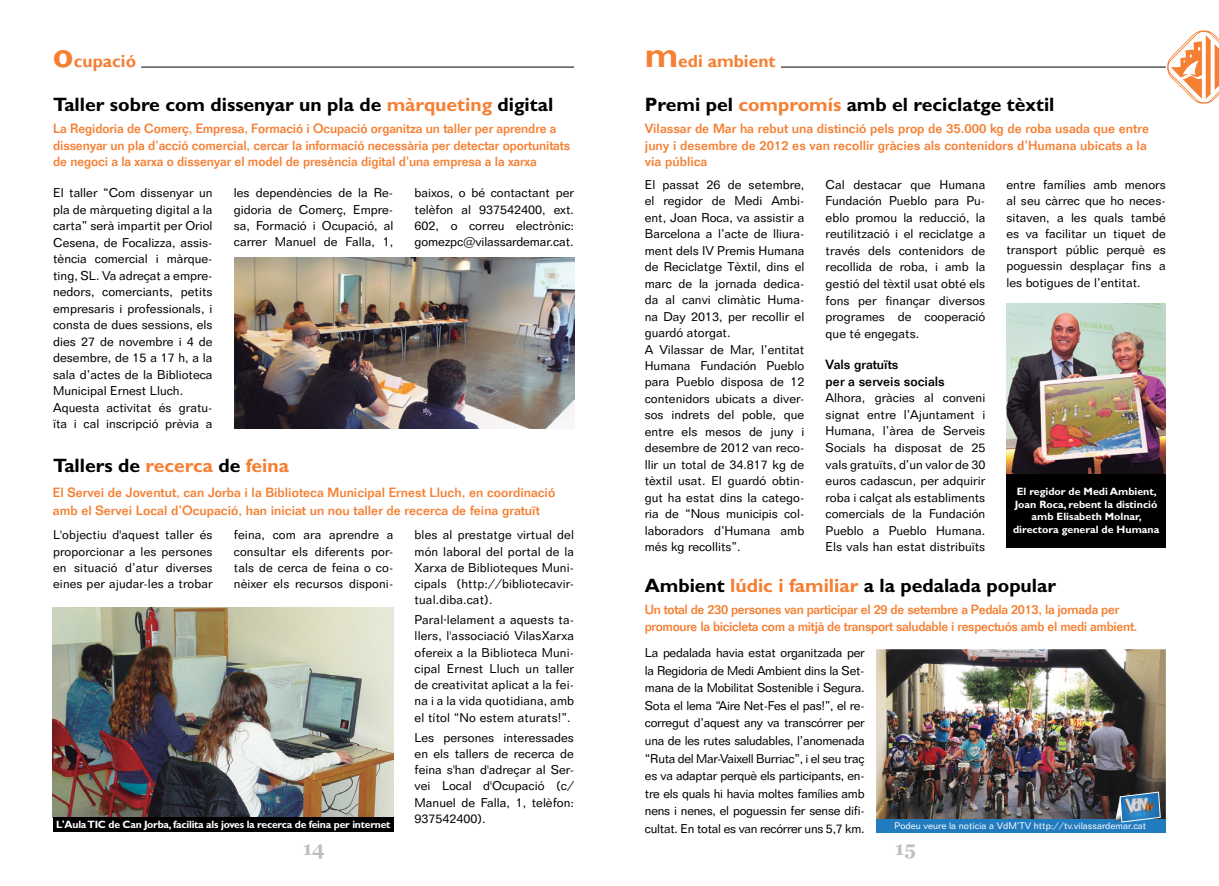
<style>
.page{position:relative;width:1219px;height:886px;background:#fff}
.page>*{position:absolute;margin:0;border:0;box-sizing:border-box;transform-origin:0 0}
.t1{font:700 19.38px "Gill Sans";color:#000}
.t2{font:700 19.38px "Gill Sans";color:#f57f32}
.t3{font:700 19.25px "Georgia";color:#bcbec0}
.t4{font:700 17.5px "Gill Sans";color:#f57f32}
.t5{font:500 13.12px/16.2px "Folio";letter-spacing:-.01em;color:#f57f32}
.t6{font:500 13.12px/16.5px "Folio";color:#000}
.t7{font:12.5px/16.5px "Folio BT";color:#000;text-align:justify}
.t8{font:700 10.62px/12.5px "Gill Sans";color:#fff;text-align:center}
.t9{font:700 10.62px "Gill Sans";letter-spacing:-.02em;color:#fff}
.t10{font:9.38px "Folio BT";color:#fff}
.s1{font-size:35px}
.s2{color:#f57f32}
.s3{color:#000}
</style>
<div class="page">
<hr style="left:141px;top:67px;width:433px;height:1px;background:#000">
<svg style="left:1167px;top:30px;width:52px;height:74px"></svg>
<hr style="left:781px;top:67px;width:385px;height:1px;background:#000">
<img style="left:235px;top:258px;width:339px;height:170px">
<img style="left:1006px;top:303px;width:160px;height:176px">
<div style="left:1007px;top:474px;width:159px;height:73px;background:#000"></div>
<img style="left:876px;top:649px;width:290px;height:184px">
<img style="left:53px;top:608px;width:340px;height:210px">
<div style="left:53px;top:818px;width:340px;height:14px;background:#000"></div>
<div style="left:876px;top:819px;width:290px;height:13px;background:#217bbf"></div>
<svg style="left:1115px;top:792px;width:46px;height:30px"></svg>
<h3 class="t4" style="left:53px;top:51px;width:85px"><span class="s1">o</span>cupació</h3>
<h3 class="t4" style="left:645px;top:51px;width:132px"><span class="s1">m</span>edi ambient</h3>
<h1 class="t1" style="left:53px;top:93px;width:502px">Taller sobre com dissenyar un pla de <span class="s2">màrqueting</span> digital</h1>
<p class="t5" style="left:53px;top:121px;width:518px">La Regidoria de Comerç, Empresa, Formació i Ocupació organitza un taller per aprendre a dissenyar un pla d’acció comercial, cercar la informació necessària per detectar oportunitats de negoci a la xarxa o dissenyar el model de presència digital d’una empresa a la xarxa</p>
<h1 class="t1" style="left:645px;top:93px;width:411px">Premi pel <span class="s2">compromís</span> amb el reciclatge tèxtil</h1>
<p class="t5" style="left:645px;top:121px;width:506px">Vilassar de Mar ha rebut una distinció pels prop de 35.000 kg de roba usada que entre juny i desembre de 2012 es van recollir gràcies als contenidors d’Humana ubicats a la via pública</p>
<p class="t7" style="left:53px;top:185px;width:161px;text-align:left">El taller “Com dissenyar un pla de màrqueting digital a la carta” serà impartit per Oriol<br>Cesena, de Focalizza, assis&shy;tència comercial i màrque&shy;ting, SL. Va adreçat a empre&shy;nedors, comerciants, petits empresaris i professionals, i consta de dues sessions, els dies 27 de novembre i 4 de desembre, de 15 a 17 h, a la sala d’actes de la Biblioteca<br>Municipal Ernest Lluch.<br>Aquesta activitat és gratu&shy;ïta i cal inscripció prèvia a</p>
<p class="t7" style="left:234px;top:185px;width:161px">les dependències de la Re&shy;gidoria de Comerç, Empre&shy;sa, Formació i Ocupació, al carrer Manuel de Falla, 1,</p>
<p class="t7" style="left:415px;top:185px;width:161px">baixos, o bé contactant per telèfon al 937542400, ext.<br>602, o correu electrònic: gomezpc@vilassardemar.cat.</p>
<h1 class="t2" style="left:53px;top:454px;width:237px"><span class="s3">Tallers de</span> recerca <span class="s3">de</span> feina</h1>
<p class="t5" style="left:53px;top:483px;width:504px;line-height:18px">El Servei de Joventut, can Jorba i la Biblioteca Municipal Ernest Lluch, en coordinació amb el Servei Local d’Ocupació, han iniciat un nou taller de recerca de feina gratuït</p>
<p class="t7" style="left:53px;top:527px;width:161px">L'objectiu d'aquest taller és proporcionar a les persones en situació d’atur diverses eines per ajudar-les a trobar</p>
<p class="t7" style="left:234px;top:527px;width:161px">feina, com ara aprendre a consultar els diferents por&shy;tals de cerca de feina o co&shy;nèixer els recursos disponi-</p>
<p class="t7" style="left:415px;top:527px;width:161px">bles al prestatge virtual del món laboral del portal de la Xarxa de Biblioteques Muni&shy;cipals (http://bibliotecavir&shy;tual.diba.cat).</p>
<p class="t7" style="left:415px;top:611px;width:161px">Paral·lelament a aquests ta&shy;llers, l'associació VilasXarxa ofereix a la Biblioteca Muni&shy;cipal Ernest Lluch un taller de creativitat aplicat a la fei&shy;na i a la vida quotidiana, amb el títol “No estem aturats!”.</p>
<p class="t7" style="left:415px;top:729px;width:161px">Les persones interessades en els tallers de recerca de feina s'han d'adreçar al Ser&shy;vei Local d'Ocupació (c/ Manuel de Falla, 1, telèfon:<br>937542400).</p>
<p class="t9" style="left:56px;top:818px;width:336px">L'Aula TIC de Can Jorba, facilita als joves la recerca de feina per internet</p>
<p class="t7" style="left:645px;top:176px;width:161px;text-align:left">El passat 26 de setembre, el regidor de Medi Ambi&shy;ent, Joan Roca, va assistir a<br>Barcelona a l’acte de lliura&shy;ment dels IV Premis Humana de Reciclatge Tèxtil, dins el marc de la jornada dedica&shy;da al canvi climàtic Huma&shy;na Day 2013, per recollir el guardó atorgat.<br>A Vilassar de Mar, l’entitat<br>Humana Fundación Pueblo para Pueblo disposa de 12 contenidors ubicats a diver&shy;sos indrets del poble, que entre els mesos de juny i desembre de 2012 van reco&shy;llir un total de 34.817 kg de tèxtil usat. El guardó obtin&shy;gut ha estat dins la catego&shy;ria de “Nous municipis col&shy;laboradors d’Humana amb més kg recollits”.</p>
<p class="t7" style="left:826px;top:176px;width:161px">Cal destacar que Humana Fundación Pueblo para Pu&shy;eblo promou la reducció, la reutilització i el reciclatge a través dels contenidors de recollida de roba, i amb la gestió del tèxtil usat obté els fons per finançar diversos programes de cooperació que té engegats.</p>
<p class="t6" style="left:826px;top:356px;width:121px">Vals gratuïts<br>per a serveis socials</p>
<p class="t7" style="left:826px;top:390px;width:161px">Alhora, gràcies al conveni signat entre l’Ajuntament i Humana, l’àrea de Serveis Socials ha disposat de 25 vals gratuïts, d’un valor de 30 euros cadascun, per adquirir roba i calçat als establiments comercials de la Fundación Pueblo a Pueblo Humana.<br>Els vals han estat distribuïts</p>
<p class="t7" style="left:1006px;top:176px;width:161px">entre famílies amb menors al seu càrrec que ho neces&shy;sitaven, a les quals també es va facilitar un tiquet de transport públic perquè es poguessin desplaçar fins a les botigues de l’entitat.</p>
<p class="t8" style="left:1013px;top:485px;width:148px">El regidor de Medi Ambient,<br>Joan Roca, rebent la distinció amb Elisabeth Molnar, directora general de Humana</p>
<h1 class="t1" style="left:645px;top:574px;width:413px">Ambient <span class="s2">lúdic i familiar</span> a la pedalada popular</h1>
<p class="t5" style="left:645px;top:602px;width:494px">Un total de 230 persones van participar el 29 de setembre a Pedala 2013, la jornada per promoure la bicicleta com a mitjà de transport saludable i respectuós amb el medi ambient.</p>
<p class="t7" style="left:645px;top:644px;width:221px;line-height:17.6px">La pedalada havia estat organitzada per la Regidoria de Medi Ambient dins la Set&shy;mana de la Mobilitat Sostenible i Segura.<br>Sota el lema “Aire Net-Fes el pas!”, el re&shy;corregut d’aquest any va transcórrer per una de les rutes saludables, l’anomenada “Ruta del Mar-Vaixell Burriac”, i el seu traç es va adaptar perquè els participants, en&shy;tre els quals hi havia moltes famílies amb nens i nenes, el poguessin fer sense difi&shy;cultat. En total es van recórrer uns 5,7 km.</p>
<p class="t10" style="left:895px;top:820px;width:253px">Podeu veure la notícia a VdM’TV http://tv.vilassardemar.cat</p>
<h2 class="t3" style="left:303px;top:836px;width:23px">14</h2>
<h2 class="t3" style="left:895px;top:836px;width:22px">15</h2>
</div>
